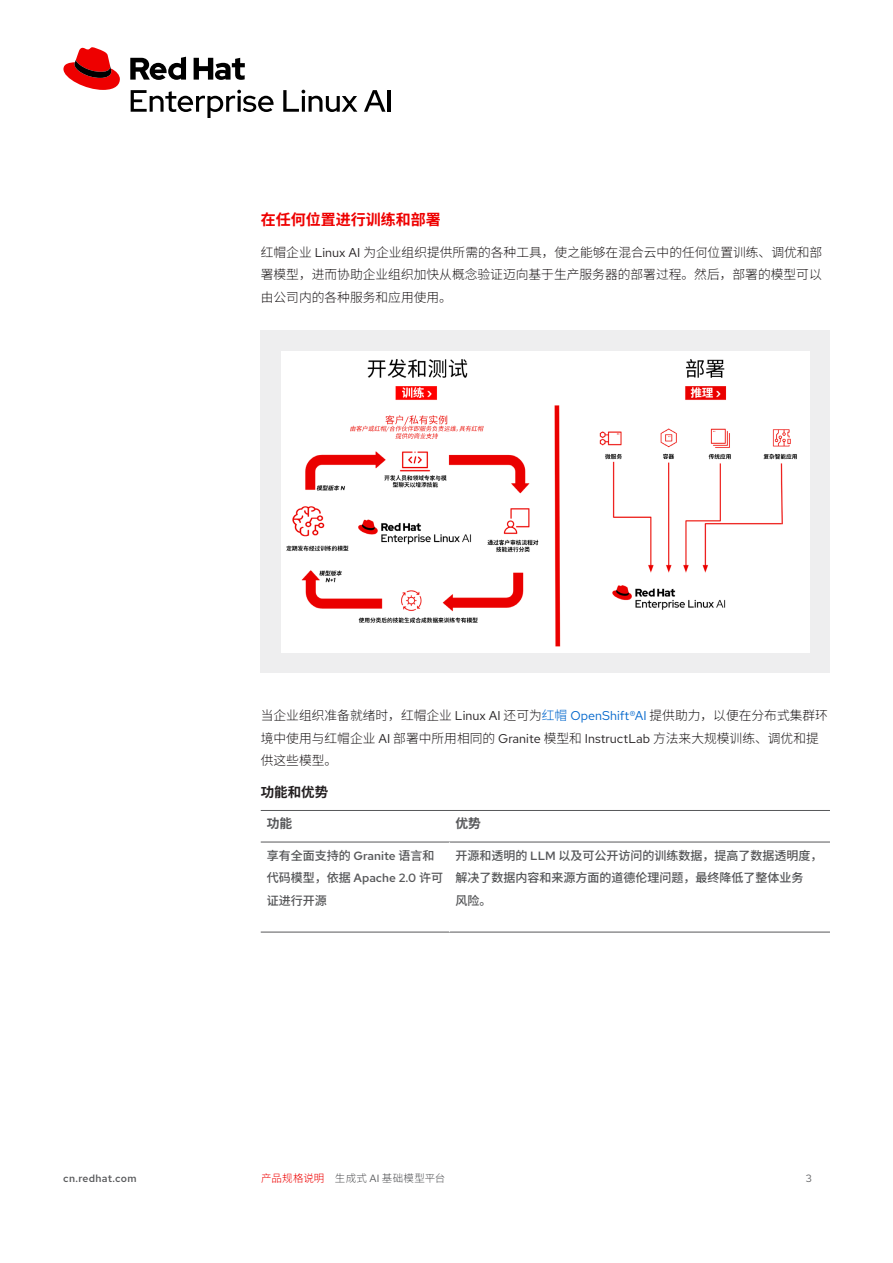
<style>
.page{position:relative;width:893px;height:1263px;background:#fff}
.page>*{position:absolute;margin:0;border:0;box-sizing:border-box;transform-origin:0 0}
.Main_-_Subhead_1{font:700 15px "Noto Sans SC";color:#e00}
.Main_-_Table_Name{font:700 13.5px "Noto Sans SC";color:#231f20}
.Main_-_Body{font:300 12.75px/22.5px "Noto Sans SC";color:#231f20;text-align:justify}
.Main_-_Table_Subhead_1__left-aligned{font:700 12.75px "Noto Sans SC";color:#57585a}
.Main_-_Table_Body__left-aligned{font:500 12px/22.5px "Noto Sans SC";color:#57585a}
.t1{font:300 10.5px "Noto Sans SC";letter-spacing:.02em;color:#57585a}
.t2{font:500 10.5px "Red Hat Text";letter-spacing:.025em;color:#57585a}
.t3{font:10.5px "Red Hat Text";color:#57585a}
.s1{font-family:"Red Hat Text";font-weight:400}
.s2{color:#06c}
.s3{font-family:"Red Hat Text";font-weight:400;color:#06c}
.s4{font-family:"Red Hat Text"}
.s5{color:#e00}
</style>
<div class="page">
<hr style="left:261px;top:810px;width:569px;height:1px;background:#57585a">
<hr style="left:261px;top:842px;width:188px;height:1px;background:#57585a">
<hr style="left:449px;top:842px;width:381px;height:1px;background:#57585a">
<hr style="left:261px;top:932px;width:188px;height:1px;background:#57585a">
<hr style="left:449px;top:932px;width:381px;height:1px;background:#57585a">
<hr style="left:449px;top:842px;width:1px;height:90px;background:#fff">
<div style="left:261px;top:331px;width:569px;height:342px;background:#eeeeef"></div>
<img style="left:281px;top:351px;width:528px;height:301px">
<svg style="left:131px;top:90px;width:143px;height:28px"></svg>
<svg style="left:283px;top:90px;width:74px;height:22px"></svg>
<svg style="left:364px;top:90px;width:21px;height:22px"></svg>
<hr style="left:388px;top:90px;width:3px;height:22px;background:#000">
<svg style="left:63px;top:47px;width:57px;height:43px"></svg>
<svg style="left:130px;top:57px;width:115px;height:23px"></svg>
<p class="Main_-_Subhead_1" style="left:261px;top:211px;width:182px">在任何位置进行训练和部署</p>
<p class="Main_-_Body" style="left:261px;top:241px;width:563px">红帽企业 <span class="s1">Linux AI</span> 为企业组织提供所需的各种工具，使之能够在混合云中的任何位置训练、调优和部署模型，进而协助企业组织加快从概念验证迈向基于生产服务器的部署过程。然后，部署的模型可以由公司内的各种服务和应用使用。</p>
<p class="Main_-_Body" style="left:261px;top:704px;width:569px;text-align:left">当企业组织准备就绪时，红帽企业 <span class="s1">Linux AI</span> 还可为<span class="s2">红帽</span> <span class="s3">OpenShift®AI</span> 提供助力，以便在分布式集群环境中使用与红帽企业 <span class="s1">AI</span> 部署中所用相同的 <span class="s1">Granite</span> 模型和 <span class="s1">InstructLab</span> 方法来大规模训练、调优和提供这些模型。</p>
<p class="Main_-_Table_Name" style="left:261px;top:784px;width:69px">功能和优势</p>
<p class="Main_-_Table_Subhead_1__left-aligned" style="left:267px;top:816px;width:27px">功能</p>
<p class="Main_-_Table_Subhead_1__left-aligned" style="left:455px;top:816px;width:27px">优势</p>
<p class="Main_-_Table_Body__left-aligned" style="left:267px;top:844px;width:178px">享有全面支持的 <span class="s4">Granite</span> 语言和代码模型，依据 <span class="s4">Apache 2.0</span> 许可证进行开源</p>
<p class="Main_-_Table_Body__left-aligned" style="left:455px;top:844px;width:369px">开源和透明的 <span class="s4">LLM</span> 以及可公开访问的训练数据，提高了数据透明度，解决了数据内容和来源方面的道德伦理问题，最终降低了整体业务<br>风险。</p>
<p class="t2" style="left:63px;top:1171px;width:75px">cn.redhat.com</p>
<p class="t1" style="left:261px;top:1172px;width:186px"><span class="s5">产品规格说明</span> 生成式 <span class="s1">AI</span> 基础模型平台</p>
<p class="t3" style="left:806px;top:1171px;width:8px">3</p>
</div>
